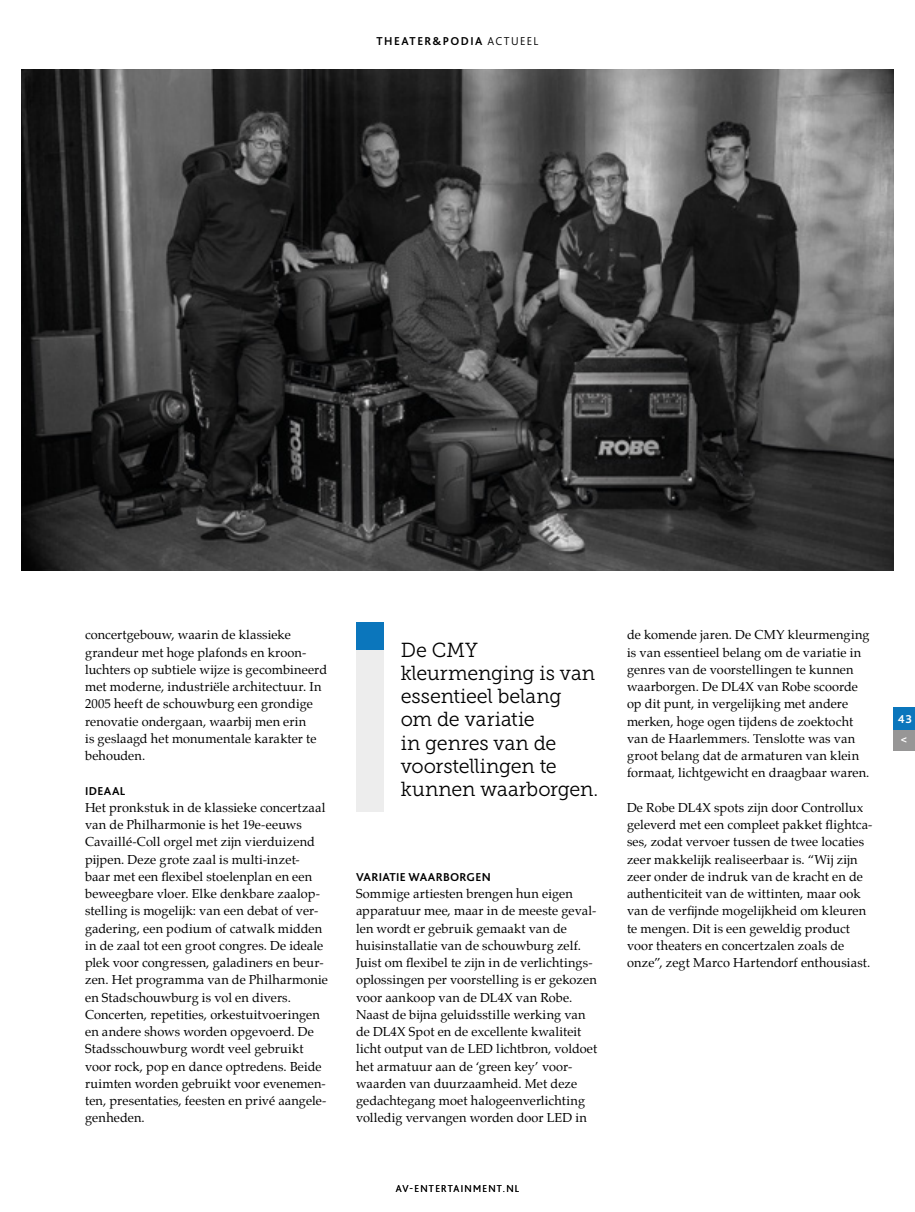
<style>
.page{position:relative;width:915px;height:1212px;background:#fff}
.page>*{position:absolute;margin:0;border:0;box-sizing:border-box;transform-origin:0 0}
.t1{font:20.25px/23.2px "Museo Slab 300";letter-spacing:-.005em;color:#000}
.t2{font:12.75px/17.2px "Palatino";letter-spacing:.005em;color:#000}
.t3{font:700 12px "Bliss 2";letter-spacing:.025em;color:#000}
.t4{font:700 12px "Bliss 2";letter-spacing:.125em;color:#000}
.t5{font:700 12px/20.7px "Bliss 2";color:#fff}
.t6{font:300 10.5px "Bliss 2";letter-spacing:.125em;color:#000}
.s1{font-weight:300}
</style>
<div class="page">
<div style="left:893px;top:728px;width:21px;height:22px;background:#979696"></div>
<div style="left:893px;top:707px;width:21px;height:22px;background:#0b76bc"></div>
<img style="left:21px;top:70px;width:872px;height:500px">
<div style="left:356px;top:622px;width:27px;height:190px;background:#ededed"></div>
<div style="left:356px;top:622px;width:27px;height:27px;background:#0b76bc"></div>
<p class="t4" style="left:376px;top:33px;width:163px">THEATER&amp;PODIA <span class="s1">ACTUEEL</span></p>
<p class="t2" style="left:85px;top:626px;width:243px">concertgebouw, waarin de klassieke grandeur met hoge plafonds en kroon&shy;luchters op subtiele wijze is gecombineerd met moderne, industriële architectuur. In 2005 heeft de schouwburg een grondige renovatie ondergaan, waarbij men erin<br>is geslaagd het monumentale karakter te behouden.</p>
<p class="t3" style="left:85px;top:783px;width:42px">IDEAAL</p>
<p class="t2" style="left:85px;top:799px;width:244px">Het pronkstuk in de klassieke concertzaal van de Philharmonie is het 19e-eeuws Cavaillé-Coll orgel met zijn vierduizend pijpen. Deze grote zaal is multi-inzet&shy;baar met een flexibel stoelenplan en een beweegbare vloer. Elke denkbare zaalop&shy;stelling is mogelijk: van een debat of ver&shy;gadering, een podium of catwalk midden in de zaal tot een groot congres. De ideale plek voor congressen, galadiners en beur&shy;zen. Het programma van de Philharmonie en Stadschouwburg is vol en divers.<br>Concerten, repetities, orkestuitvoeringen en andere shows worden opgevoerd. De Stadsschouwburg wordt veel gebruikt voor rock, pop en dance optredens. Beide ruimten worden gebruikt voor evenemen&shy;ten, presentaties, feesten en privé aangele&shy;genheden.</p>
<h1 class="t1" style="left:400px;top:638px;width:199px">De CMY kleurmenging is van essentieel belang<br>om de variatie<br>in genres van de voorstellingen te kunnen waarborgen.</h1>
<p class="t3" style="left:356px;top:869px;width:136px">VARIATIE WAARBORGEN</p>
<p class="t2" style="left:356px;top:885px;width:243px">Sommige artiesten brengen hun eigen apparatuur mee, maar in de meeste geval&shy;len wordt er gebruik gemaakt van de huisinstallatie van de schouwburg zelf.<br>Juist om flexibel te zijn in de verlichtings&shy;oplossingen per voorstelling is er gekozen voor aankoop van de DL4X van Robe.<br>Naast de bijna geluidsstille werking van de DL4X Spot en de excellente kwaliteit licht output van de LED lichtbron, voldoet het armatuur aan de ‘green key’ voor&shy;waarden van duurzaamheid. Met deze gedachtegang moet halogeenverlichting volledig vervangen worden door LED in</p>
<p class="t6" style="left:395px;top:1182px;width:125px">AV-ENTERTAINMENT.NL</p>
<p class="t2" style="left:626px;top:626px;width:244px">de komende jaren. De CMY kleurmenging is van essentieel belang om de variatie in genres van de voorstellingen te kunnen waarborgen. De DL4X van Robe scoorde op dit punt, in vergelijking met andere merken, hoge ogen tijdens de zoektocht van de Haarlemmers. Tenslotte was van groot belang dat de armaturen van klein formaat, lichtgewicht en draagbaar waren.</p>
<p class="t2" style="left:626px;top:799px;width:247px">De Robe DL4X spots zijn door Controllux geleverd met een compleet pakket flightca&shy;ses, zodat vervoer tussen de twee locaties zeer makkelijk realiseerbaar is. “Wij zijn zeer onder de indruk van de kracht en de authenticiteit van de wittinten, maar ook van de verfijnde mogelijkheid om kleuren te mengen. Dit is een geweldig product voor theaters en concertzalen zoals de onze”, zegt Marco Hartendorf enthousiast.</p>
<p class="t5" style="left:897px;top:708px;width:16px">43 &lt;</p>
</div>
